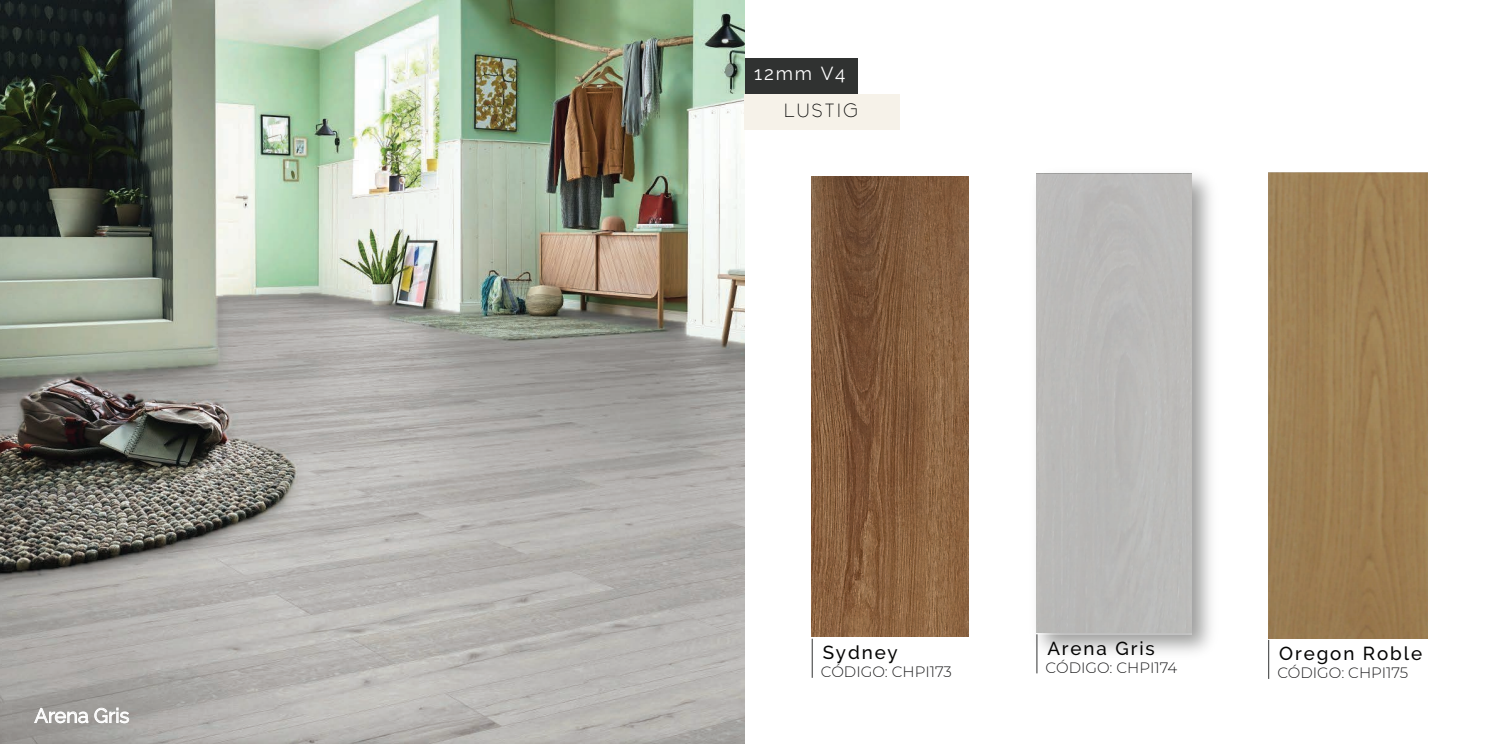
<style>
.page{position:relative;width:1488px;height:744px;background:#fff}
.page>*{position:absolute;margin:0;border:0;box-sizing:border-box;transform-origin:0 0}
.t1{font:20px "Raleway";color:#fdfefe}
.t2{font:500 18.75px "Raleway";letter-spacing:.1em;color:#050504}
.t3{font:18.75px "Raleway";letter-spacing:.1em;color:#fff}
.t4{font:300 18.75px "Biko";letter-spacing:.1em;color:#050504}
.t5{font:300 15px "Montserrat";color:#1b1b1c}
</style>
<div class="page">
<div style="left:733px;top:58px;width:124px;height:36px;background:#303231"></div>
<img style="left:0;top:0;width:744px;height:744px">
<div style="left:744px;top:94px;width:155px;height:35px;background:#f6f2e9"></div>
<img style="left:1268px;top:173px;width:159px;height:465px">
<img style="left:811px;top:176px;width:158px;height:461px">
<img style="left:1036px;top:173px;width:175px;height:493px">
<div style="left:1035px;top:174px;width:156px;height:460px;background:#bbbab8"></div>
<svg style="left:34px;top:707px;width:95px;height:16px"></svg>
<hr style="left:812px;top:639px;width:1px;height:39px;background:#313232">
<hr style="left:1036px;top:634px;width:1px;height:39px;background:#313232">
<hr style="left:1268px;top:640px;width:1px;height:39px;background:#313232">
<h1 class="t1" style="left:34px;top:704px;width:96px">Arena Gris</h1>
<p class="t3" style="left:754px;top:63px;width:93px">12mm V4</p>
<p class="t4" style="left:784px;top:100px;width:75px">LUSTIG</p>
<p class="t2" style="left:822px;top:641px;width:77px">Sydney</p>
<p class="t5" style="left:821px;top:661px;width:133px">CÓDIGO: CHPI173</p>
<p class="t2" style="left:1047px;top:637px;width:109px">Arena Gris</p>
<p class="t5" style="left:1045px;top:657px;width:133px">CÓDIGO: CHPI174</p>
<p class="t2" style="left:1279px;top:642px;width:144px">Oregon Roble</p>
<p class="t5" style="left:1277px;top:662px;width:132px">CÓDIGO: CHPI175</p>
</div>
